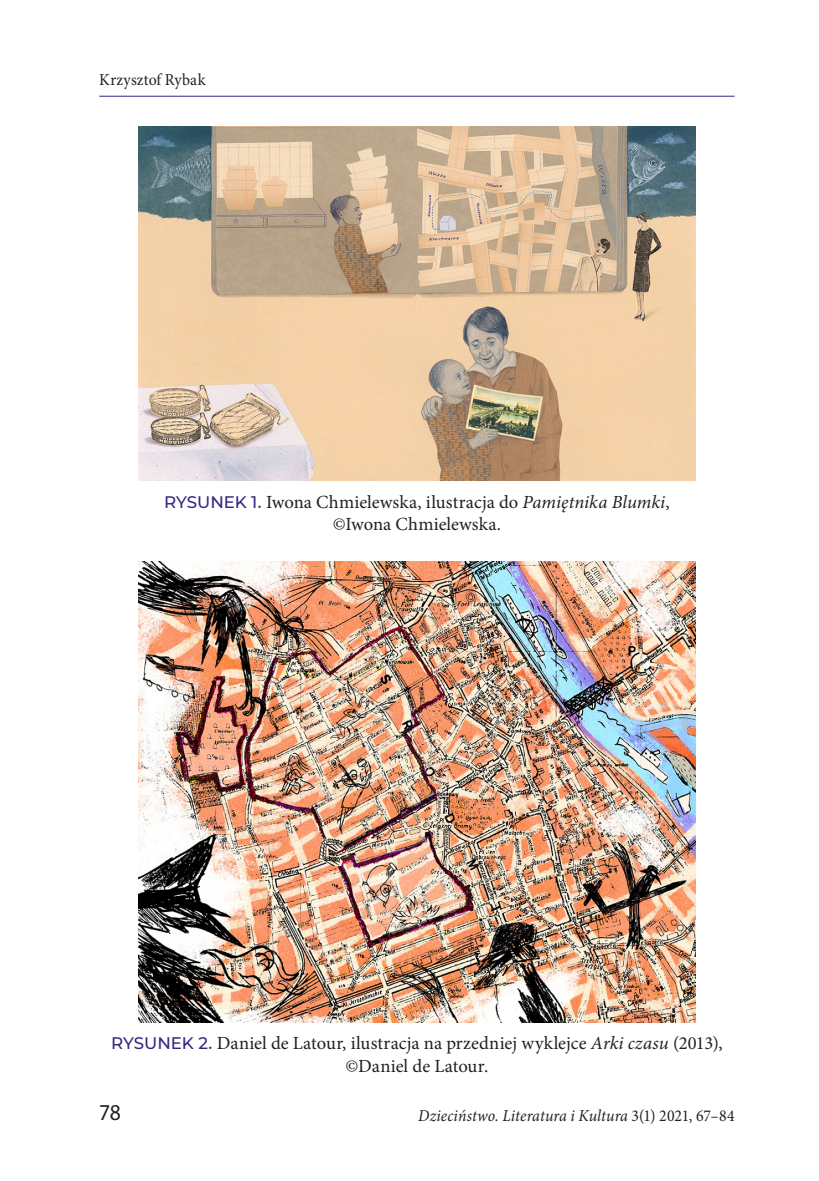
<style>
.page{position:relative;width:819px;height:1181px;background:#fff}
.page>*{position:absolute;margin:0;border:0;box-sizing:border-box;transform-origin:0 0}
.t1{font:22.75px "Myriad Pro";color:#231f20;scale:.95 1}
.podpis{font:18.55px/22.6px "Minion Pro";letter-spacing:.005em;color:#231f20;text-align:center}
.t2{font:italic 16.62px "Minion Pro";letter-spacing:.005em;color:#231f20;scale:.95 1}
.t3{font:16.62px "Minion Pro";letter-spacing:.015em;color:#231f20;scale:.95 1}
.s1{font-family:"Montserrat";font-weight:500;font-size:16.62px;color:#312783}
.s2{font-style:italic}
.s3{font-style:normal}
</style>
<div class="page">
<hr style="left:99px;top:96px;width:635px;height:1px;background:#312783">
<img style="left:138px;top:127px;width:557px;height:354px">
<img style="left:138px;top:561px;width:557px;height:461px">
<p class="t3" style="left:99px;top:69px;width:113px">Krzysztof Rybak</p>
<p class="podpis" style="left:164px;top:490px;width:507px"><span class="s1">RYSUNEK 1.</span> Iwona Chmielewska, ilustracja do <span class="s2">Pamiętnika Blumki</span>, ©Iwona Chmielewska.</p>
<p class="podpis" style="left:111px;top:1032px;width:613px"><span class="s1">RYSUNEK 2.</span> Daniel de Latour, ilustracja na przedniej wyklejce <span class="s2">Arki czasu</span> (2013), ©Daniel de Latour.</p>
<p class="t1" style="left:99px;top:1098px;width:24px">78</p>
<p class="t2" style="left:418px;top:1104px;width:334px">Dzieciństwo. Literatura i Kultura <span class="s3">3(1) 2021, 67–84</span></p>
</div>
